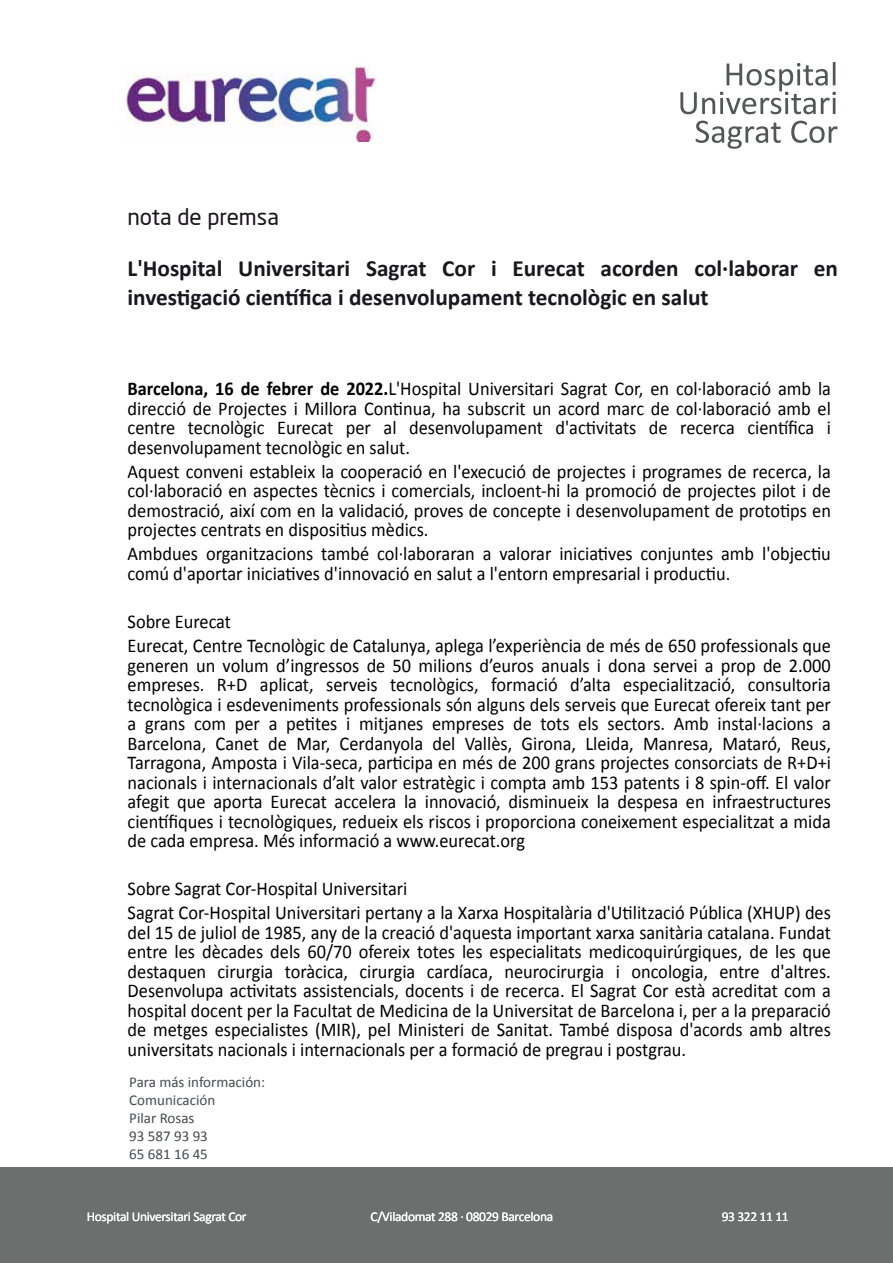
<style>
.page{position:relative;width:893px;height:1263px;background:#fff}
.page>*{position:absolute;margin:0;border:0;box-sizing:border-box;transform-origin:0 0}
.t1{font:700 23.25px/28.5px "Calibri";color:#17171d}
.t2{font:22.5px "Neo Sans";color:#1a171c}
.t3{font:19.5px/19.5px "Calibri";color:#000;text-align:justify;scale:.94 1}
.t4{font:15px/18px "Calibri";color:#444a4f}
.t5{font:13.5px "Calibri";letter-spacing:-.025em;color:#fff}
.s1{font-weight:700}
</style>
<div class="page">
<div style="left:0;top:1167px;width:893px;height:96px;background:#6d6f6f"></div>
<svg style="left:680px;top:62px;width:156px;height:52px"></svg>
<svg style="left:696px;top:121px;width:85px;height:28px"></svg>
<svg style="left:791px;top:121px;width:46px;height:22px"></svg>
<img style="left:126px;top:65px;width:249px;height:76px">
<p class="t2" style="left:127px;top:203px;width:153px">nota de premsa</p>
<p class="t1" style="left:128px;top:254px;width:712px">L'Hospital Universitari Sagrat Cor i Eurecat acorden col·laborar en investigació científica i desenvolupament tecnològic en salut</p>
<p class="t3" style="left:128px;top:379px;width:750px"><span class="s1">Barcelona, 16 de febrer de 2022.</span>L'Hospital Universitari Sagrat Cor, en col·laboració amb la direcció de Projectes i Millora Continua, ha subscrit un acord marc de col·laboració amb el centre tecnològic Eurecat per al desenvolupament d'activitats de recerca científica i desenvolupament tecnològic en salut.</p>
<p class="t3" style="left:128px;top:462px;width:750px">Aquest conveni estableix la cooperació en l'execució de projectes i programes de recerca, la col·laboració en aspectes tècnics i comercials, incloent-hi la promoció de projectes pilot i de demostració, així com en la validació, proves de concepte i desenvolupament de prototips en projectes centrats en dispositius mèdics.</p>
<p class="t3" style="left:128px;top:544px;width:750px">Ambdues organitzacions també col·laboraran a valorar iniciatives conjuntes amb l'objectiu comú d'aportar iniciatives d'innovació en salut a l'entorn empresarial i productiu.</p>
<p class="t3" style="left:128px;top:610px;width:750px;line-height:24px">Sobre Eurecat<br>Eurecat, Centre Tecnològic de Catalunya, aplega l’experiència de més de 650 professionals que</p>
<p class="t3" style="left:128px;top:655px;width:750px">generen un volum d’ingressos de 50 milions d’euros anuals i dona servei a prop de 2.000 empreses. R+D aplicat, serveis tecnològics, formació d’alta especialització, consultoria tecnològica i esdeveniments professionals són alguns dels serveis que Eurecat ofereix tant per a grans com per a petites i mitjanes empreses de tots els sectors. Amb instal·lacions a Barcelona, Canet de Mar, Cerdanyola del Vallès, Girona, Lleida, Manresa, Mataró, Reus, Tarragona, Amposta i Vila-seca, participa en més de 200 grans projectes consorciats de R+D+i nacionals i internacionals d’alt valor estratègic i compta amb 153 patents i 8 spin-off. El valor afegit que aporta Eurecat accelera la innovació, disminueix la despesa en infraestructures científiques i tecnològiques, redueix els riscos i proporciona coneixement especialitzat a mida de cada empresa. Més informació a www.eurecat.org</p>
<p class="t3" style="left:128px;top:877px;width:750px;line-height:24px">Sobre Sagrat Cor-Hospital Universitari<br>Sagrat Cor-Hospital Universitari pertany a la Xarxa Hospitalària d'Utilització Pública (XHUP) des</p>
<p class="t3" style="left:128px;top:922px;width:750px">del 15 de juliol de 1985, any de la creació d'aquesta important xarxa sanitària catalana. Fundat entre les dècades dels 60/70 ofereix totes les especialitats medicoquirúrgiques, de les que destaquen cirurgia toràcica, cirurgia cardíaca, neurocirurgia i oncologia, entre d'altres.<br>Desenvolupa activitats assistencials, docents i de recerca. El Sagrat Cor està acreditat com a hospital docent per la Facultat de Medicina de la Universitat de Barcelona i, per a la preparació de metges especialistes (MIR), pel Ministeri de Sanitat. També disposa d'acords amb altres universitats nacionals i internacionals per a formació de pregrau i postgrau.</p>
<p class="t4" style="left:129px;top:1073px;width:137px">Para más información:<br>Comunicación<br>Pilar Rosas<br>93 587 93 93<br>65 681 16 45</p>
<p class="t5" style="left:87px;top:1208px;width:161px">Hospital Universitari Sagrat Cor</p>
<p class="t5" style="left:371px;top:1208px;width:184px">C/Viladomat 288 · 08029 Barcelona</p>
<p class="t5" style="left:722px;top:1208px;width:69px">93 322 11 11</p>
</div>
